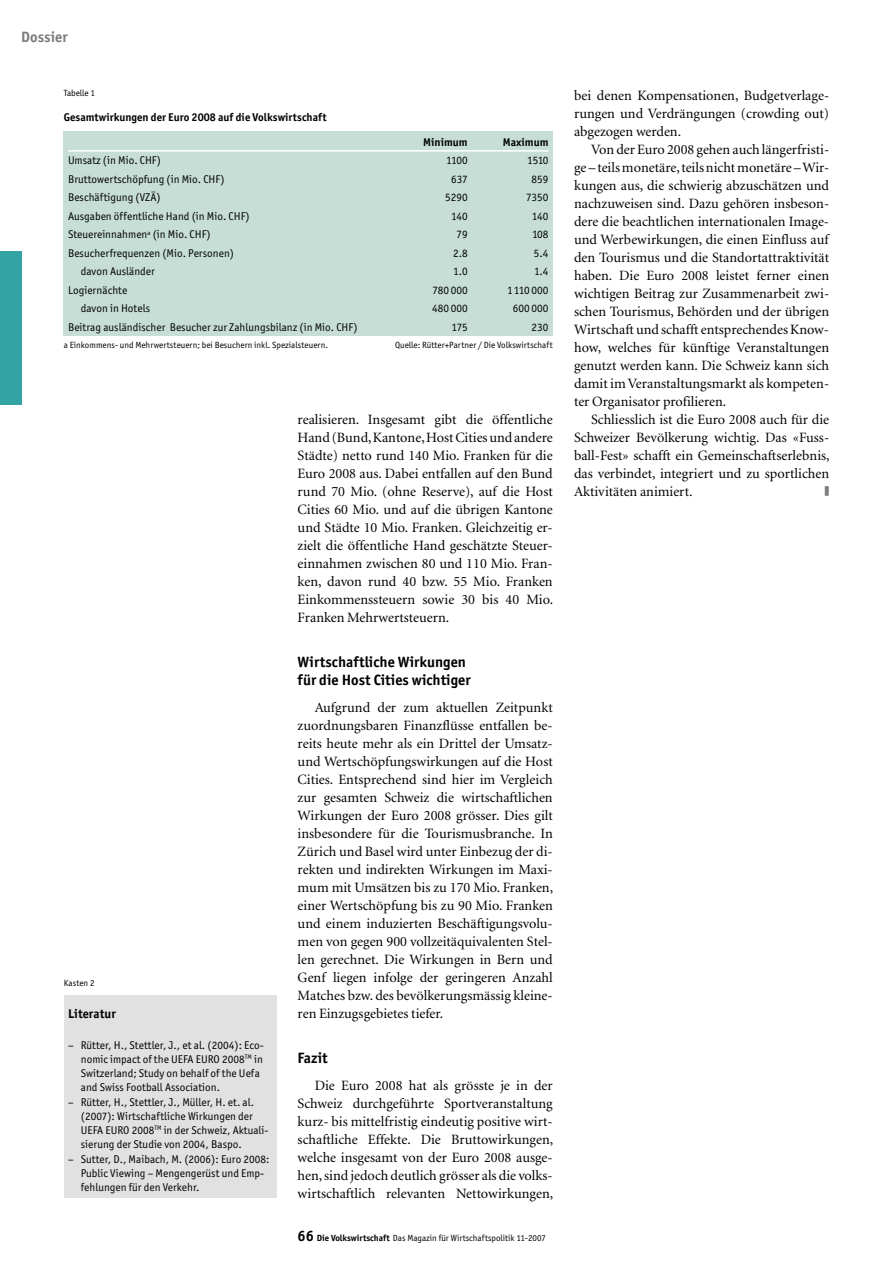
<style>
.page{position:relative;width:893px;height:1263px;background:#fff}
.page>*{position:absolute;margin:0;border:0;box-sizing:border-box;transform-origin:0 0}
._04_Zwischentitel_1{font:700 15px/18px "Officina San ITC";letter-spacing:.005em;color:#000}
.t1{font:700 15px "Officina San ITC";letter-spacing:.005em;color:#7c7c7c}
._03_Grundschrift{font:14.25px/18px "Minion";color:#000;text-align:justify}
._10_Kasten-Titel{font:700 12.75px "Officina San ITC";letter-spacing:.005em;color:#000}
._12_Kasten-Text{font:11.25px/14.2px "Officina San ITC";letter-spacing:.005em;color:#000}
._07_Legende{font:11.25px "Officina San ITC";letter-spacing:.005em;color:#000}
._07a_Legende_Bold{font:700 11.25px "Officina San ITC";letter-spacing:.005em;color:#000}
._07_Legende-2{font:700 11.25px "Officina San ITC";letter-spacing:.005em;color:#000}
._09_Fussnote{font:9px "Officina San ITC";letter-spacing:.005em;color:#000}
._08_Abbildungen{font:9px "Officina San ITC";color:#000}
._06_Abbildungen{font:9px "Officina San ITC";letter-spacing:.005em;color:#000}
.s1{font-weight:700;font-size:15px}
.s2{font-weight:700}
</style>
<div class="page">
<div style="left:0;top:252px;width:21px;height:153px;background:#34a3a3"></div>
<div style="left:64px;top:995px;width:212px;height:202px;background:#e1e1e1"></div>
<div style="left:64px;top:132px;width:489px;height:204px;background:#c6ded5"></div>
<hr style="left:68px;top:150px;width:481px;height:2px;background:#fff">
<p class="t1" style="left:21px;top:27px;width:48px">Dossier</p>
<p class="_08_Abbildungen" style="left:64px;top:88px;width:33px">Tabelle 1</p>
<p class="_07a_Legende_Bold" style="left:64px;top:110px;width:264px">Gesamtwirkungen der Euro 2008 auf die Volkswirtschaft</p>
<p class="_07_Legende-2" style="left:423px;top:135px;width:46px">Minimum</p>
<p class="_07_Legende-2" style="left:503px;top:135px;width:47px">Maximum</p>
<p class="_07_Legende" style="left:68px;top:154px;width:94px">Umsatz (in Mio. CHF)</p>
<p class="_07_Legende" style="left:446px;top:154px;width:23px">1100</p>
<p class="_07_Legende" style="left:527px;top:154px;width:23px">1510</p>
<p class="_07_Legende" style="left:68px;top:173px;width:158px">Bruttowertschöpfung (in Mio. CHF)</p>
<p class="_07_Legende" style="left:451px;top:173px;width:18px">637</p>
<p class="_07_Legende" style="left:532px;top:173px;width:18px">859</p>
<p class="_07_Legende" style="left:68px;top:191px;width:94px">Beschäftigung (VZÄ)</p>
<p class="_07_Legende" style="left:445px;top:191px;width:24px">5290</p>
<p class="_07_Legende" style="left:526px;top:191px;width:24px">7350</p>
<p class="_07_Legende" style="left:68px;top:210px;width:183px">Ausgaben öffentliche Hand (in Mio. CHF)</p>
<p class="_07_Legende" style="left:451px;top:210px;width:18px">140</p>
<p class="_07_Legende" style="left:532px;top:210px;width:18px">140</p>
<p class="_07_Legende" style="left:68px;top:228px;width:144px">Steuereinnahmen<sup>a</sup> (in Mio. CHF)</p>
<p class="_07_Legende" style="left:456px;top:228px;width:13px">79</p>
<p class="_07_Legende" style="left:532px;top:228px;width:18px">108</p>
<p class="_07_Legende" style="left:68px;top:247px;width:168px">Besucherfrequenzen (Mio. Personen)</p>
<p class="_07_Legende" style="left:453px;top:247px;width:16px">2.8</p>
<p class="_07_Legende" style="left:534px;top:247px;width:16px">5.4</p>
<p class="_07_Legende" style="left:81px;top:265px;width:76px">davon Ausländer</p>
<p class="_07_Legende" style="left:453px;top:265px;width:16px">1.0</p>
<p class="_07_Legende" style="left:534px;top:265px;width:16px">1.4</p>
<p class="_07_Legende" style="left:68px;top:284px;width:61px">Logiernächte</p>
<p class="_07_Legende" style="left:432px;top:284px;width:37px">780 000</p>
<p class="_07_Legende" style="left:507px;top:284px;width:43px">1110 000</p>
<p class="_07_Legende" style="left:81px;top:302px;width:71px">davon in Hotels</p>
<p class="_07_Legende" style="left:432px;top:302px;width:37px">480 000</p>
<p class="_07_Legende" style="left:513px;top:302px;width:37px">600 000</p>
<p class="_07_Legende" style="left:68px;top:321px;width:291px">Beitrag ausländischer Besucher zur Zahlungsbilanz (in Mio. CHF)</p>
<p class="_07_Legende" style="left:452px;top:321px;width:18px">175</p>
<p class="_07_Legende" style="left:532px;top:321px;width:18px">230</p>
<p class="_09_Fussnote" style="left:64px;top:340px;width:266px">a Einkommens- und Mehrwertsteuern; bei Besuchern inkl. Spezialsteuern.</p>
<p class="_09_Fussnote" style="left:395px;top:340px;width:159px">Quelle: Rütter+Partner / Die Volkswirtschaft</p>
<p class="_06_Abbildungen" style="left:64px;top:978px;width:32px">Kasten 2</p>
<p class="_10_Kasten-Titel" style="left:68px;top:1005px;width:49px">Literatur</p>
<p class="_12_Kasten-Text" style="left:81px;top:1037px;width:184px;text-indent:-13px">– Rütter, H., Stettler, J., et al. (2004): Eco&shy;nomic impact of the UEFA EURO 2008<sup>TM</sup> in Switzerland; Study on behalf of the Uefa and Swiss Football Association.</p>
<p class="_12_Kasten-Text" style="left:81px;top:1094px;width:189px;text-indent:-13px">– Rütter, H., Stettler, J., Müller, H. et. al. (2007): Wirtschaftliche Wirkungen der UEFA EURO 2008<sup>TM</sup> in der Schweiz, Aktuali&shy;sierung der Studie von 2004, Baspo.</p>
<p class="_12_Kasten-Text" style="left:81px;top:1151px;width:190px;text-indent:-13px">– Sutter, D., Maibach, M. (2006): Euro 2008:<br>Public Viewing – Mengengerüst und Emp&shy;fehlungen für den Verkehr.</p>
<p class="_03_Grundschrift" style="left:298px;top:410px;width:257px">realisieren. Insgesamt gibt die öffentliche Hand (Bund, Kantone, Host Cities und andere Städte) netto rund 140 Mio. Franken für die Euro 2008 aus. Dabei entfallen auf den Bund rund 70 Mio. (ohne Reserve), auf die Host Cities 60 Mio. und auf die übrigen Kantone und Städte 10 Mio. Franken. Gleichzeitig er&shy;zielt die öffentliche Hand geschätzte Steuer&shy;einnahmen zwischen 80 und 110 Mio. Fran&shy;ken, davon rund 40 bzw. 55 Mio. Franken Einkommenssteuern sowie 30 bis 40 Mio.<br>Franken Mehrwertsteuern.</p>
<p class="_04_Zwischentitel_1" style="left:298px;top:652px;width:175px">Wirtschaftliche Wirkungen für die Host Cities wichtiger</p>
<p class="_03_Grundschrift" style="left:298px;top:698px;width:257px;text-indent:17px">Aufgrund der zum aktuellen Zeitpunkt zuordnungsbaren Finanzflüsse entfallen be&shy;reits heute mehr als ein Drittel der Umsatz&shy;und Wertschöpfungswirkungen auf die Host Cities. Entsprechend sind hier im Vergleich zur gesamten Schweiz die wirtschaftlichen Wirkungen der Euro 2008 grösser. Dies gilt insbesondere für die Tourismusbranche. In Zürich und Basel wird unter Einbezug der di&shy;rekten und indirekten Wirkungen im Maxi&shy;mum mit Umsätzen bis zu 170 Mio. Franken, einer Wertschöpfung bis zu 90 Mio. Franken und einem induzierten Beschäftigungsvolu&shy;men von gegen 900 vollzeitäquivalenten Stel&shy;len gerechnet. Die Wirkungen in Bern und Genf liegen infolge der geringeren Anzahl Matches bzw. des bevölkerungsmässig kleine&shy;ren Einzugsgebietes tiefer.</p>
<p class="_04_Zwischentitel_1" style="left:298px;top:1048px;width:32px">Fazit</p>
<p class="_03_Grundschrift" style="left:298px;top:1076px;width:257px;text-indent:17px">Die Euro 2008 hat als grösste je in der Schweiz durchgeführte Sportveranstaltung kurz- bis mittelfristig eindeutig positive wirt&shy;schaftliche Effekte. Die Bruttowirkungen, welche insgesamt von der Euro 2008 ausge&shy;hen, sind jedoch deutlich grösser als die volks&shy;wirtschaftlich relevanten Nettowirkungen,</p>
<p class="_09_Fussnote" style="left:298px;top:1232px;width:250px"><span class="s1">66</span> <span class="s2">Die Volkswirtschaft</span> Das Magazin für Wirtschaftspolitik 11-2007</p>
<p class="_03_Grundschrift" style="left:574px;top:86px;width:257px">bei denen Kompensationen, Budgetverlage&shy;rungen und Verdrängungen (crowding out) abgezogen werden.</p>
<p class="_03_Grundschrift" style="left:574px;top:140px;width:257px;text-indent:17px">Von der Euro 2008 gehen auch längerfristi&shy;ge – teils monetäre, teils nicht monetäre – Wir&shy;kungen aus, die schwierig abzuschätzen und nachzuweisen sind. Dazu gehören insbeson&shy;dere die beachtlichen internationalen Image&shy;und Werbewirkungen, die einen Einfluss auf den Tourismus und die Standortattraktivität haben. Die Euro 2008 leistet ferner einen wichtigen Beitrag zur Zusammenarbeit zwi&shy;schen Tourismus, Behörden und der übrigen Wirtschaft und schafft entsprechendes Know&shy;how, welches für künftige Veranstaltungen genutzt werden kann. Die Schweiz kann sich damit im Veranstaltungsmarkt als kompeten&shy;ter Organisator profilieren.</p>
<p class="_03_Grundschrift" style="left:574px;top:410px;width:257px;text-indent:17px">Schliesslich ist die Euro 2008 auch für die Schweizer Bevölkerung wichtig. Das «Fuss&shy;ball-Fest» schafft ein Gemeinschaftserlebnis, das verbindet, integriert und zu sportlichen Aktivitäten animiert.</p>
</div>
